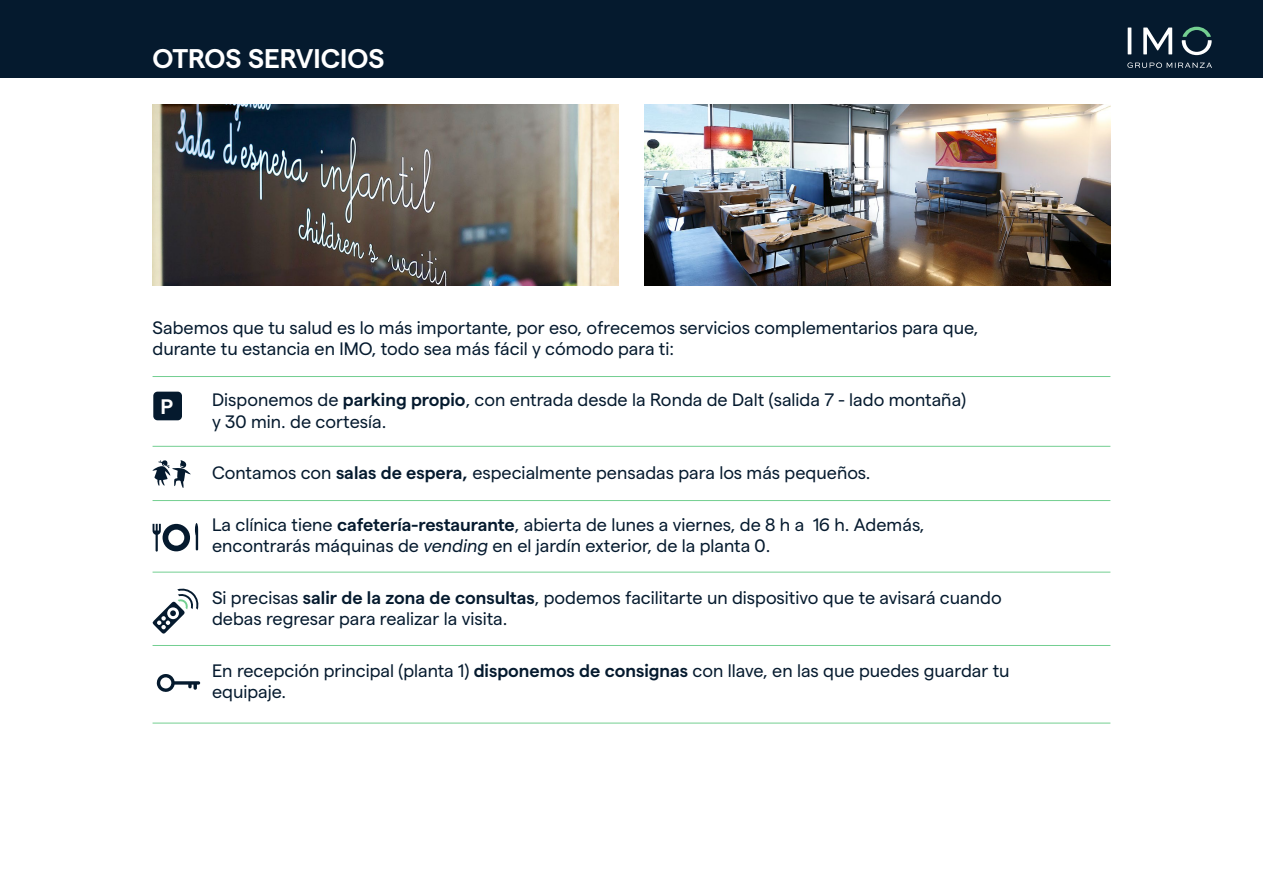
<style>
.page{position:relative;width:1263px;height:893px;background:#fff}
.page>*{position:absolute;margin:0;border:0;box-sizing:border-box;transform-origin:0 0}
.t1{font:600 27px "Matter";color:#fff}
.t2{font:600 21px "Matter";color:#fff}
.t3{font:18px/21.6px "Matter";color:#051a2e}
.s1{font-weight:600}
.s2{font-style:italic}
</style>
<div class="page">
<div style="left:0;top:0;width:1263px;height:78px;background:#051a2e"></div>
<svg style="left:1182px;top:27px;width:30px;height:28px"></svg>
<svg style="left:1143px;top:28px;width:29px;height:26px"></svg>
<hr style="left:1128px;top:28px;width:3px;height:26px;background:#fff">
<svg style="left:1127px;top:62px;width:85px;height:6px"></svg>
<img style="left:153px;top:104px;width:466px;height:182px">
<img style="left:644px;top:104px;width:466px;height:182px">
<svg style="left:152px;top:460px;width:39px;height:28px"></svg>
<svg style="left:153px;top:523px;width:45px;height:29px"></svg>
<hr style="left:153px;top:376px;width:957px;height:1px;background:#73cf91">
<hr style="left:153px;top:446px;width:957px;height:1px;background:#73cf91">
<hr style="left:153px;top:500px;width:957px;height:1px;background:#73cf91">
<hr style="left:153px;top:572px;width:957px;height:1px;background:#73cf91">
<hr style="left:153px;top:645px;width:957px;height:1px;background:#73cf91">
<hr style="left:153px;top:723px;width:957px;height:1px;background:#73cf91">
<svg style="left:153px;top:588px;width:46px;height:46px"></svg>
<div style="left:153px;top:392px;width:29px;height:28px;background:#051a2e;border-radius:4px"></div>
<svg style="left:157px;top:674px;width:43px;height:18px"></svg>
<h1 class="t1" style="left:153px;top:44px;width:233px">OTROS SERVICIOS</h1>
<p class="t3" style="left:153px;top:318px;width:827px">Sabemos que tu salud es lo más importante, por eso, ofrecemos servicios complementarios para que, durante tu estancia en IMO, todo sea más fácil y cómodo para ti:</p>
<p class="t3" style="left:212px;top:390px;width:755px">Disponemos de <span class="s1">parking propio</span>, con entrada desde la Ronda de Dalt (salida 7 - lado montaña) y 30 min. de cortesía.</p>
<p class="t3" style="left:212px;top:463px;width:660px">Contamos con <span class="s1">salas de espera,</span> especialmente pensadas para los más pequeños.</p>
<p class="t3" style="left:212px;top:515px;width:714px">La clínica tiene <span class="s1">cafetería-restaurante</span>, abierta de lunes a viernes, de 8 h a 16 h. Además, encontrarás máquinas de <span class="s2">vending</span> en el jardín exterior, de la planta 0.</p>
<p class="t3" style="left:212px;top:588px;width:791px">Si precisas <span class="s1">salir de la zona de consultas</span>, podemos facilitarte un dispositivo que te avisará cuando debas regresar para realizar la visita.</p>
<p class="t3" style="left:212px;top:661px;width:799px">En recepción principal (planta 1) <span class="s1">disponemos de consignas</span> con llave, en las que puedes guardar tu equipaje.</p>
<p class="t2" style="left:160px;top:395px;width:14px">P</p>
</div>
